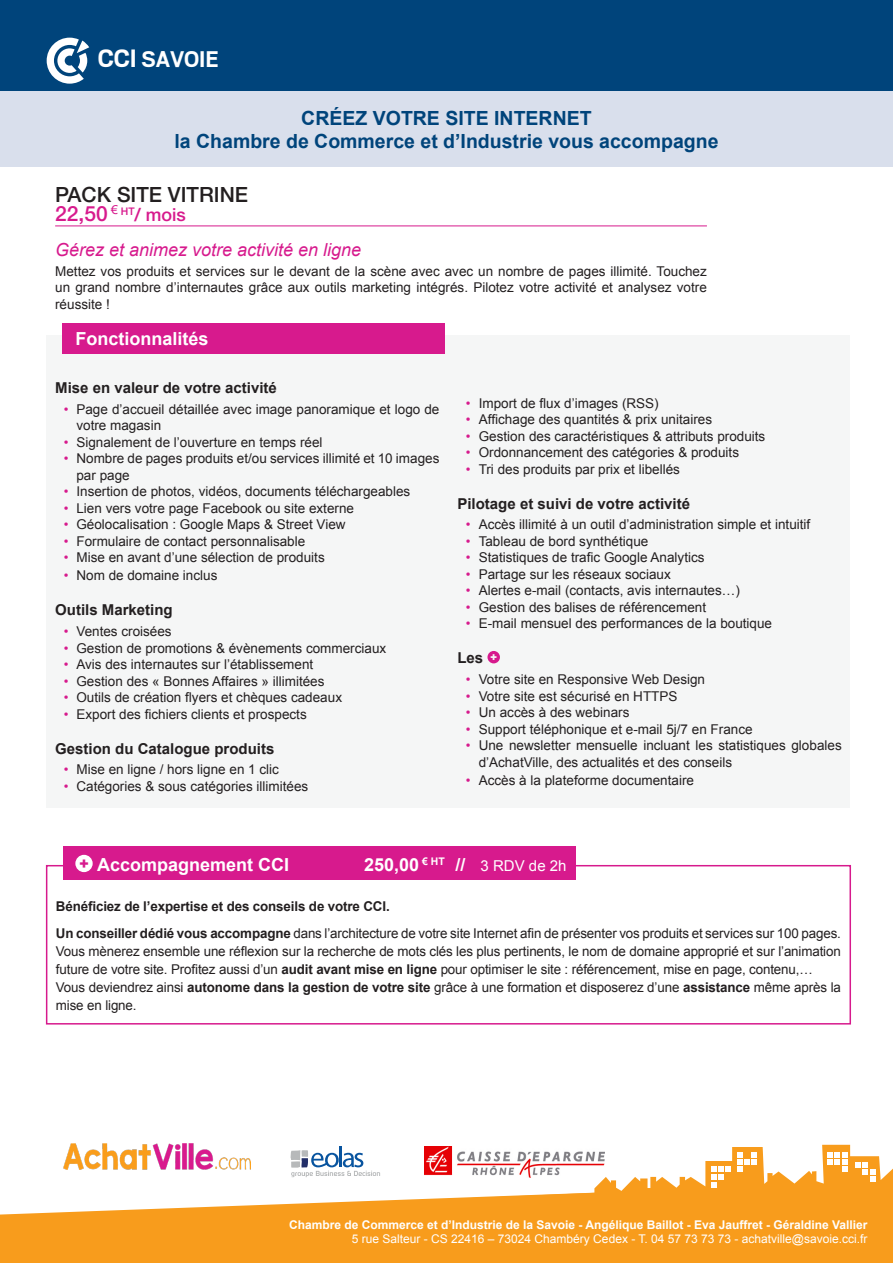
<style>
.page{position:relative;width:893px;height:1263px;background:#fff}
.page>*{position:absolute;margin:0;border:0;box-sizing:border-box;transform-origin:0 0}
.t1{font:700 25.2px "Scout";letter-spacing:-.005em;color:#fff}
.Style_de_paragraphe{font:500 21px/19.5px "Helvetica Neue";color:#231f20}
.t2{font:700 19.5px "Arial";color:#00447b}
.t3{font:700 18px "Arial";color:#fff}
.t4{font:italic 18px "Arial";color:#d71a8d}
.t5{font:900 15.15px "Arial";color:#d71a8d}
.t6{font:700 15px "Arial";color:#231f20}
.puce_bleu{font:13.5px/18px "Arial";color:#231f20}
.puce_bleu-2{font:700 13.5px "Arial";letter-spacing:-.01em;color:#231f20}
.t7{font:700 12px "Arial";color:#fff}
.t8{font:12px "Arial";color:#fff}
.t9{font:900 10.95px "Arial";color:#f5f6f6}
.s1{font-size:27.9px}
.s2{color:#d71a8d}
.s3{font-size:18px;color:#d71a8d}
.s4{font-weight:400;font-size:15px}
.s5{font-weight:700}
</style>
<div class="page">
<svg style="left:65px;top:1145px;width:828px;height:118px;fill:#f89c1c"></svg>
<svg style="left:711px;top:1167px;width:19px;height:20px"></svg>
<svg style="left:737px;top:1153px;width:20px;height:19px"></svg>
<svg style="left:827px;top:1153px;width:21px;height:19px"></svg>
<svg style="left:855px;top:1162px;width:20px;height:20px"></svg>
<svg style="left:0;top:1192px;width:596px;height:71px"></svg>
<div style="left:0;top:0;width:893px;height:91px;background:#00447b"></div>
<div style="left:0;top:91px;width:893px;height:76px;background:#d9dfec"></div>
<svg style="left:47px;top:38px;width:42px;height:46px"></svg>
<hr style="left:55px;top:226px;width:652px;height:1px;background:#d71a8d">
<div style="left:46px;top:865px;width:805px;height:159px;border:2px solid #d71a8d"></div>
<div style="left:63px;top:846px;width:512px;height:33px;background:#d71a8d"></div>
<div style="left:75px;top:855px;width:18px;height:17px;background:#fff;border-radius:50%"></div>
<div style="left:47px;top:335px;width:803px;height:473px;background:#f5f6f6"></div>
<div style="left:487px;top:651px;width:13px;height:12px;background:#d71a8d;border-radius:50%"></div>
<div style="left:63px;top:323px;width:382px;height:30px;background:#d71a8d"></div>
<hr style="left:340px;top:1146px;width:2px;height:21px;background:#08549f">
<svg style="left:291px;top:1150px;width:89px;height:27px"></svg>
<img style="left:63px;top:1144px;width:187px;height:25px">
<p class="t1" style="left:98px;top:46px;width:122px"><span class="s1">CCI</span> SAVOIE</p>
<p class="t2" style="left:301px;top:105px;width:292px">CRÉEZ VOTRE SITE INTERNET</p>
<p class="t2" style="left:174px;top:128px;width:545px">la Chambre de Commerce et d’Industrie vous accompagne</p>
<p class="Style_de_paragraphe" style="left:55px;top:184px;width:194px">PACK SITE VITRINE<br><span class="s2">22,50</span> <sup>€</sup> <sup>HT</sup><span class="s3">/ mois</span></p>
<p class="t4" style="left:55px;top:238px;width:308px">Gérez et animez votre activité en ligne</p>
<p class="puce_bleu" style="left:55px;top:263px;width:653px;line-height:16.2px;text-align:justify">Mettez vos produits et services sur le devant de la scène avec avec un nombre de pages illimité. Touchez un grand nombre d’internautes grâce aux outils marketing intégrés. Pilotez votre activité et analysez votre réussite !</p>
<p class="t3" style="left:75px;top:326px;width:135px">Fonctionnalités</p>
<p class="t6" style="left:55px;top:378px;width:223px">Mise en valeur de votre activité</p>
<p class="puce_bleu" style="left:76px;top:401px;width:364px;line-height:16.5px;text-indent:-13px"><span class="s2">•</span> Page d’accueil détaillée avec image panoramique et logo de votre magasin</p>
<p class="puce_bleu" style="left:64px;top:433px;width:260px"><span class="s2">•</span> Signalement de l’ouverture en temps réel</p>
<p class="puce_bleu" style="left:76px;top:450px;width:365px;line-height:16.5px;text-indent:-13px"><span class="s2">•</span> Nombre de pages produits et/ou services illimité et 10 images par page</p>
<p class="puce_bleu" style="left:64px;top:483px;width:348px"><span class="s2">•</span> Insertion de photos, vidéos, documents téléchargeables</p>
<p class="puce_bleu" style="left:64px;top:499px;width:292px"><span class="s2">•</span> Lien vers votre page Facebook ou site externe</p>
<p class="puce_bleu" style="left:64px;top:516px;width:283px"><span class="s2">•</span> Géolocalisation : Google Maps &amp; Street View</p>
<p class="puce_bleu" style="left:64px;top:532px;width:243px"><span class="s2">•</span> Formulaire de contact personnalisable</p>
<p class="puce_bleu" style="left:64px;top:549px;width:263px"><span class="s2">•</span> Mise en avant d’une sélection de produits</p>
<p class="puce_bleu" style="left:64px;top:567px;width:155px"><span class="s2">•</span> Nom de domaine inclus</p>
<p class="t6" style="left:55px;top:600px;width:119px">Outils Marketing</p>
<p class="puce_bleu" style="left:64px;top:622px;width:110px"><span class="s2">•</span> Ventes croisées</p>
<p class="puce_bleu" style="left:64px;top:639px;width:324px"><span class="s2">•</span> Gestion de promotions &amp; évènements commerciaux</p>
<p class="puce_bleu" style="left:64px;top:655px;width:251px"><span class="s2">•</span> Avis des internautes sur l’établissement</p>
<p class="puce_bleu" style="left:64px;top:672px;width:262px"><span class="s2">•</span> Gestion des « Bonnes Affaires » illimitées</p>
<p class="puce_bleu" style="left:64px;top:688px;width:280px"><span class="s2">•</span> Outils de création flyers et chèques cadeaux</p>
<p class="puce_bleu" style="left:64px;top:705px;width:245px"><span class="s2">•</span> Export des fichiers clients et prospects</p>
<p class="t6" style="left:55px;top:738px;width:221px">Gestion du Catalogue produits</p>
<p class="puce_bleu" style="left:64px;top:761px;width:217px"><span class="s2">•</span> Mise en ligne / hors ligne en 1 clic</p>
<p class="puce_bleu" style="left:64px;top:777px;width:246px"><span class="s2">•</span> Catégories &amp; sous catégories illimitées</p>
<p class="puce_bleu" style="left:466px;top:394px;width:194px"><span class="s2">•</span> Import de flux d’images (RSS)</p>
<p class="puce_bleu" style="left:466px;top:410px;width:248px"><span class="s2">•</span> Affichage des quantités &amp; prix unitaires</p>
<p class="puce_bleu" style="left:466px;top:427px;width:301px"><span class="s2">•</span> Gestion des caractéristiques &amp; attributs produits</p>
<p class="puce_bleu" style="left:466px;top:443px;width:275px"><span class="s2">•</span> Ordonnancement des catégories &amp; produits</p>
<p class="puce_bleu" style="left:466px;top:460px;width:216px"><span class="s2">•</span> Tri des produits par prix et libellés</p>
<p class="t6" style="left:457px;top:493px;width:234px">Pilotage et suivi de votre activité</p>
<p class="puce_bleu" style="left:466px;top:516px;width:346px"><span class="s2">•</span> Accès illimité à un outil d’administration simple et intuitif</p>
<p class="puce_bleu" style="left:466px;top:532px;width:184px"><span class="s2">•</span> Tableau de bord synthétique</p>
<p class="puce_bleu" style="left:466px;top:549px;width:240px"><span class="s2">•</span> Statistiques de trafic Google Analytics</p>
<p class="puce_bleu" style="left:466px;top:565px;width:206px"><span class="s2">•</span> Partage sur les réseaux sociaux</p>
<p class="puce_bleu" style="left:466px;top:582px;width:275px"><span class="s2">•</span> Alertes e-mail (contacts, avis internautes…)</p>
<p class="puce_bleu" style="left:466px;top:598px;width:242px"><span class="s2">•</span> Gestion des balises de référencement</p>
<p class="puce_bleu" style="left:466px;top:615px;width:308px"><span class="s2">•</span> E-mail mensuel des performances de la boutique</p>
<p class="t6" style="left:457px;top:648px;width:27px">Les</p>
<p class="t9" style="left:490px;top:649px;width:9px">+</p>
<p class="puce_bleu" style="left:466px;top:670px;width:241px"><span class="s2">•</span> Votre site en Responsive Web Design</p>
<p class="puce_bleu" style="left:466px;top:687px;width:213px"><span class="s2">•</span> Votre site est sécurisé en HTTPS</p>
<p class="puce_bleu" style="left:466px;top:703px;width:165px"><span class="s2">•</span> Un accès à des webinars</p>
<p class="puce_bleu" style="left:466px;top:720px;width:288px"><span class="s2">•</span> Support téléphonique et e-mail 5j/7 en France</p>
<p class="puce_bleu" style="left:479px;top:737px;width:364px;line-height:16.5px;text-indent:-13px"><span class="s2">•</span> Une newsletter mensuelle incluant les statistiques globales d’AchatVille, des actualités et des conseils</p>
<p class="puce_bleu" style="left:466px;top:771px;width:230px"><span class="s2">•</span> Accès à la plateforme documentaire</p>
<p class="t5" style="left:79px;top:852px;width:11px">+</p>
<p class="t3" style="left:97px;top:853px;width:194px">Accompagnement CCI</p>
<p class="t3" style="left:364px;top:853px;width:204px">250,00 <sup>€</sup> <sup>HT</sup> // <span class="s4">3 RDV de 2h</span></p>
<p class="puce_bleu-2" style="left:56px;top:897px;width:335px">Bénéficiez de l’expertise et des conseils de votre CCI.</p>
<p class="puce_bleu" style="left:56px;top:925px;width:786px;text-align:justify"><span class="s5">Un conseiller dédié vous accompagne</span> dans l’architecture de votre site Internet afin de présenter vos produits et services sur 100 pages.<br>Vous mènerez ensemble une réflexion sur la recherche de mots clés les plus pertinents, le nom de domaine approprié et sur l’animation future de votre site. Profitez aussi d’un <span class="s5">audit avant mise en ligne</span> pour optimiser le site : référencement, mise en page, contenu,…</p>
<p class="puce_bleu" style="left:56px;top:979px;width:787px">Vous deviendrez ainsi <span class="s5">autonome dans la gestion de votre site</span> grâce à une formation et disposerez d’une <span class="s5">assistance</span> même après la mise en ligne.</p>
<p class="t7" style="left:289px;top:1217px;width:580px">Chambre de Commerce et d’Industrie de la Savoie - Angélique Baillot - Eva Jauffret - Géraldine Vallier</p>
<p class="t8" style="left:352px;top:1231px;width:517px">5 rue Salteur - CS 22416 – 73024 Chambéry Cedex - T. 04 57 73 73 73 - achatville@savoie.cci.fr</p>
</div>
